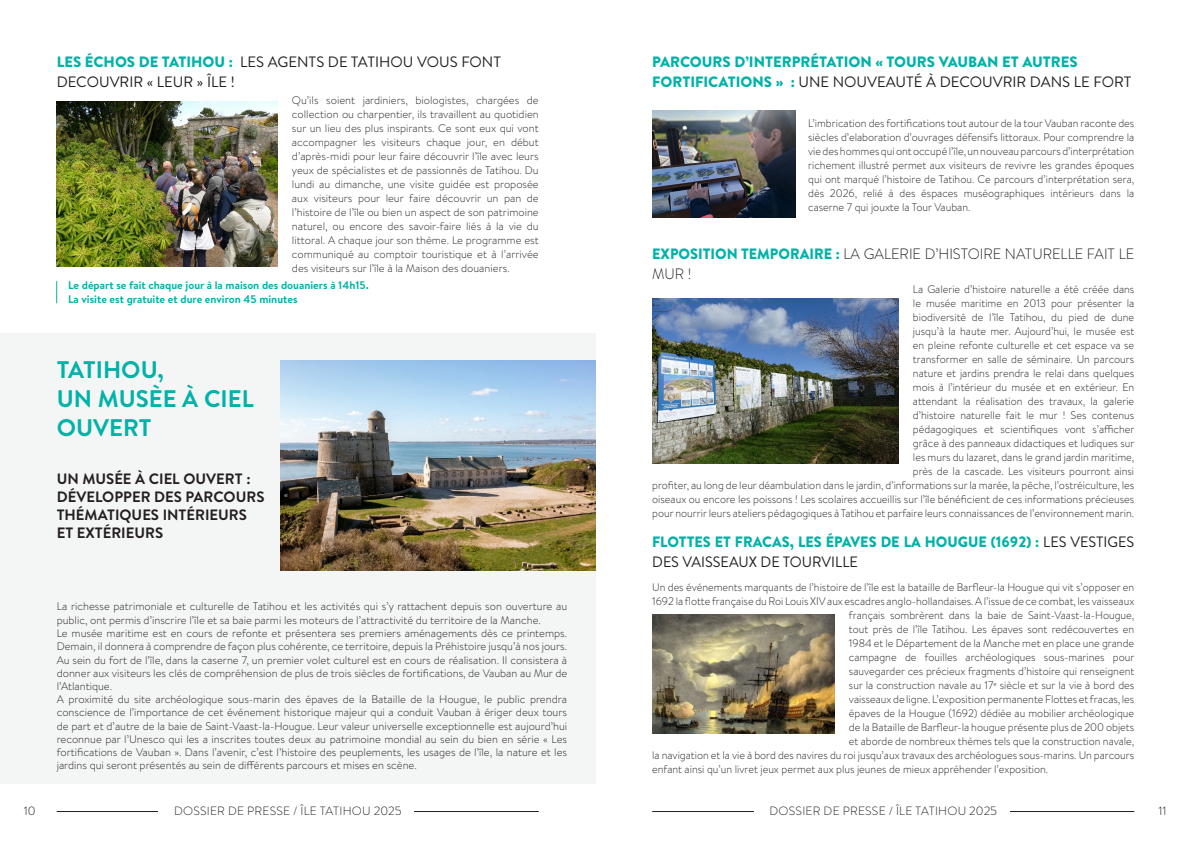
<style>
.page{position:relative;width:1191px;height:842px;background:#fff}
.page>*{position:absolute;margin:0;border:0;box-sizing:border-box;transform-origin:0 0}
.Style_de_paragraphe_15{font:700 24px/28.8px "Brandon Text";color:#00b2a7}
.Style_de_paragraphe_11{font:900 15px/20px "Brandon Text";color:#00b2a7}
.Style_de_paragraphe_15-2{font:700 15px/18px "Brandon Text";color:#231f20}
.Style_de_paragraphe_6{font:15px/20px "Brandon Text";color:#231f20}
.Style_de_paragraphe_11-2{font:300 15px/20px "Brandon Text";color:#231f20}
.t1{font:300 12px "Brandon Text";letter-spacing:.02em;color:#231f20}
.Style_de_paragraphe_11-3{font:300 11px/14px "Brandon Text";color:#231f20;text-align:justify}
.Style_de_paragraphe_15-3{font:300 11px/13.2px "Brandon Text";color:#231f20;text-align:justify}
.texte_filet_2{font:300 11px/14px "Brandon Text";color:#231f20;text-align:justify}
.texte_filet_2-2{font:700 11px "Brandon Text";color:#00b2a7}
.s1{font-weight:900;color:#00b2a7}
.s2{font-weight:400;color:#231f20}
</style>
<div class="page">
<hr style="left:57px;top:811px;width:482px;height:1px;background:#231f20">
<div style="left:159px;top:799px;width:255px;height:23px;background:#fff"></div>
<hr style="left:652px;top:811px;width:482px;height:1px;background:#231f20">
<div style="left:754px;top:799px;width:255px;height:23px;background:#fff"></div>
<img style="left:57px;top:101px;width:221px;height:166px">
<svg style="left:56px;top:281px;width:1px;height:22px"></svg>
<div style="left:0;top:333px;width:595px;height:450px;background:#f4f5f5"></div>
<img style="left:281px;top:360px;width:314px;height:210px">
<img style="left:652px;top:110px;width:143px;height:107px">
<img style="left:652px;top:299px;width:246px;height:164px">
<img style="left:652px;top:614px;width:182px;height:119px">
<p class="Style_de_paragraphe_6" style="left:57px;top:51px;width:446px"><span class="s1">LES ÉCHOS DE TATIHOU :</span> LES AGENTS DE TATIHOU VOUS FONT<br>DECOUVRIR « LEUR » ÎLE !</p>
<p class="texte_filet_2" style="left:292px;top:93px;width:248px">Qu’ils soient jardiniers, biologistes, chargées de collection ou charpentier, ils travaillent au quotidien sur un lieu des plus inspirants. Ce sont eux qui vont accompagner les visiteurs chaque jour, en début d’après-midi pour leur faire découvrir l’île avec leurs yeux de spécialistes et de passionnés de Tatihou. Du lundi au dimanche, une visite guidée est proposée aux visiteurs pour leur faire découvrir un pan de l’histoire de l’île ou bien un aspect de son patrimoine naturel, ou encore des savoir-faire liés à la vie du littoral. A chaque jour son thème. Le programme est communiqué au comptoir touristique et à l’arrivée des visiteurs sur l’île à la Maison des douaniers.</p>
<p class="texte_filet_2-2" style="left:68px;top:277px;width:302px">Le départ se fait chaque jour à la maison des douaniers à 14h15.</p>
<p class="texte_filet_2-2" style="left:68px;top:291px;width:231px">La visite est gratuite et dure environ 45 minutes</p>
<p class="Style_de_paragraphe_15" style="left:57px;top:355px;width:109px">TATIHOU,</p>
<p class="Style_de_paragraphe_15" style="left:57px;top:384px;width:199px">UN MUSÈE À CIEL<br>OUVERT</p>
<p class="Style_de_paragraphe_15-2" style="left:57px;top:469px;width:209px">UN MUSÉE À CIEL OUVERT :<br>DÉVELOPPER DES PARCOURS<br>THÉMATIQUES INTÉRIEURS<br>ET EXTÉRIEURS</p>
<p class="Style_de_paragraphe_15-3" style="left:57px;top:599px;width:512px;line-height:14px">La richesse patrimoniale et culturelle de Tatihou et les activités qui s’y rattachent depuis son ouverture au public, ont permis d’inscrire l’île et sa baie parmi les moteurs de l’attractivité du territoire de la Manche.</p>
<p class="Style_de_paragraphe_15-3" style="left:57px;top:626px;width:512px">Le musée maritime est en cours de refonte et présentera ses premiers aménagements dès ce printemps.<br>Demain, il donnera à comprendre de façon plus cohérente, ce territoire, depuis la Préhistoire jusqu’à nos jours.<br>Au sein du fort de l’île, dans la caserne 7, un premier volet culturel est en cours de réalisation. Il consistera à donner aux visiteurs les clés de compréhension de plus de trois siècles de fortifications, de Vauban au Mur de l’Atlantique.</p>
<p class="Style_de_paragraphe_15-3" style="left:57px;top:692px;width:512px">A proximité du site archéologique sous-marin des épaves de la Bataille de la Hougue, le public prendra conscience de l’importance de cet événement historique majeur qui a conduit Vauban à ériger deux tours de part et d’autre de la baie de Saint-Vaast-la-Hougue. Leur valeur universelle exceptionnelle est aujourd’hui reconnue par l’Unesco qui les a inscrites toutes deux au patrimoine mondial au sein du bien en série « Les fortifications de Vauban ». Dans l’avenir, c’est l’histoire des peuplements, les usages de l’île, la nature et les jardins qui seront présentés au sein de différents parcours et mises en scène.</p>
<p class="Style_de_paragraphe_11" style="left:652px;top:52px;width:481px">PARCOURS D’INTERPRÉTATION « TOURS VAUBAN ET AUTRES<br>FORTIFICATIONS » : <span class="s2">UNE NOUVEAUTÉ À DECOUVRIR DANS LE FORT</span></p>
<p class="Style_de_paragraphe_11-3" style="left:808px;top:116px;width:328px">L’imbrication des fortifications tout autour de la tour Vauban raconte des siècles d’elaboration d’ouvrages défensifs littoraux. Pour comprendre la vie des hommes qui ont occupé l’île, un nouveau parcours d’interprétation richement illustré permet aux visiteurs de revivre les grandes époques qui ont marqué l’histoire de Tatihou. Ce parcours d’interprétation sera, dès 2026, relié à des éspaces muséographiques intérieurs dans la caserne 7 qui jouxte la Tour Vauban.</p>
<p class="Style_de_paragraphe_11-2" style="left:652px;top:243px;width:483px"><span class="s1">EXPOSITION TEMPORAIRE :</span> LA GALERIE D’HISTOIRE NATURELLE FAIT LE<br>MUR !</p>
<p class="Style_de_paragraphe_11-3" style="left:652px;top:282px;width:484px;text-align:right">La Galerie d’histoire naturelle a été créée dans<br>le musée maritime en 2013 pour présenter la<br>biodiversité de l’île Tatihou, du pied de dune<br>jusqu’à la haute mer. Aujourd’hui, le musée est<br>en pleine refonte culturelle et cet espace va se<br>transformer en salle de séminaire. Un parcours<br>nature et jardins prendra le relai dans quelques<br>mois à l’intérieur du musée et en extérieur. En<br>attendant la réalisation des travaux, la galerie<br>d’histoire naturelle fait le mur ! Ses contenus<br>pédagogiques et scientifiques vont s’afficher<br>grâce à des panneaux didactiques et ludiques sur<br>les murs du lazaret, dans le grand jardin maritime,<br>près de la cascade. Les visiteurs pourront ainsi<br>profiter, au long de leur déambulation dans le jardin, d’informations sur la marée, la pêche, l’ostréiculture, les oiseaux ou encore les poissons ! Les scolaires accueillis sur l’île bénéficient de ces informations précieuses pour nourrir leurs ateliers pédagogiques à Tatihou et parfaire leurs connaissances de l’environnement marin.</p>
<p class="Style_de_paragraphe_11" style="left:652px;top:532px;width:483px">FLOTTES ET FRACAS, LES ÉPAVES DE LA HOUGUE (1692) : <span class="s2">LES VESTIGES<br>DES VAISSEAUX DE TOURVILLE</span></p>
<p class="Style_de_paragraphe_11-3" style="left:652px;top:580px;width:483px">Un des événements marquants de l’histoire de l’île est la bataille de Barfleur-la Hougue qui vit s’opposer en</p>
<p class="Style_de_paragraphe_11-3" style="left:652px;top:594px;width:483px">1692 la flotte française du Roi Louis XIV aux escadres anglo-hollandaises. A l’issue de ce combat, les vaisseaux</p>
<p class="Style_de_paragraphe_11-3" style="left:849px;top:608px;width:287px">français sombrèrent dans la baie de Saint-Vaast-la-Hougue,</p>
<p class="Style_de_paragraphe_11-3" style="left:849px;top:622px;width:287px">tout près de l’île Tatihou. Les épaves sont redécouvertes en</p>
<p class="Style_de_paragraphe_11-3" style="left:849px;top:636px;width:287px">1984 et le Département de la Manche met en place une grande</p>
<p class="Style_de_paragraphe_11-3" style="left:849px;top:650px;width:287px">campagne de fouilles archéologiques sous-marines pour</p>
<p class="Style_de_paragraphe_11-3" style="left:849px;top:664px;width:287px">sauvegarder ces précieux fragments d’histoire qui renseignent</p>
<p class="Style_de_paragraphe_11-3" style="left:849px;top:678px;width:287px">sur la construction navale au 17<sup>e</sup> siècle et sur la vie à bord des</p>
<p class="Style_de_paragraphe_11-3" style="left:849px;top:692px;width:287px">vaisseaux de ligne. L’exposition permanente Flottes et fracas, les</p>
<p class="Style_de_paragraphe_11-3" style="left:849px;top:706px;width:287px">épaves de la Hougue (1692) dédiée au mobilier archéologique</p>
<p class="Style_de_paragraphe_11-3" style="left:849px;top:720px;width:287px">de la Bataille de Barfleur-la hougue présente plus de 200 objets</p>
<p class="Style_de_paragraphe_11-3" style="left:849px;top:734px;width:287px">et aborde de nombreux thèmes tels que la construction navale,</p>
<p class="Style_de_paragraphe_11-3" style="left:652px;top:748px;width:483px">la navigation et la vie à bord des navires du roi jusqu’aux travaux des archéologues sous-marins. Un parcours</p>
<p class="Style_de_paragraphe_11-3" style="left:652px;top:762px;width:397px">enfant ainsi qu’un livret jeux permet aux plus jeunes de mieux appréhender l’exposition.</p>
<p class="t1" style="left:24px;top:803px;width:13px">10</p>
<p class="t1" style="left:174px;top:803px;width:229px">DOSSIER DE PRESSE / ÎLE TATIHOU 2025</p>
<p class="t1" style="left:769px;top:803px;width:229px">DOSSIER DE PRESSE / ÎLE TATIHOU 2025</p>
<p class="t1" style="left:1158px;top:803px;width:10px">11</p>
</div>
